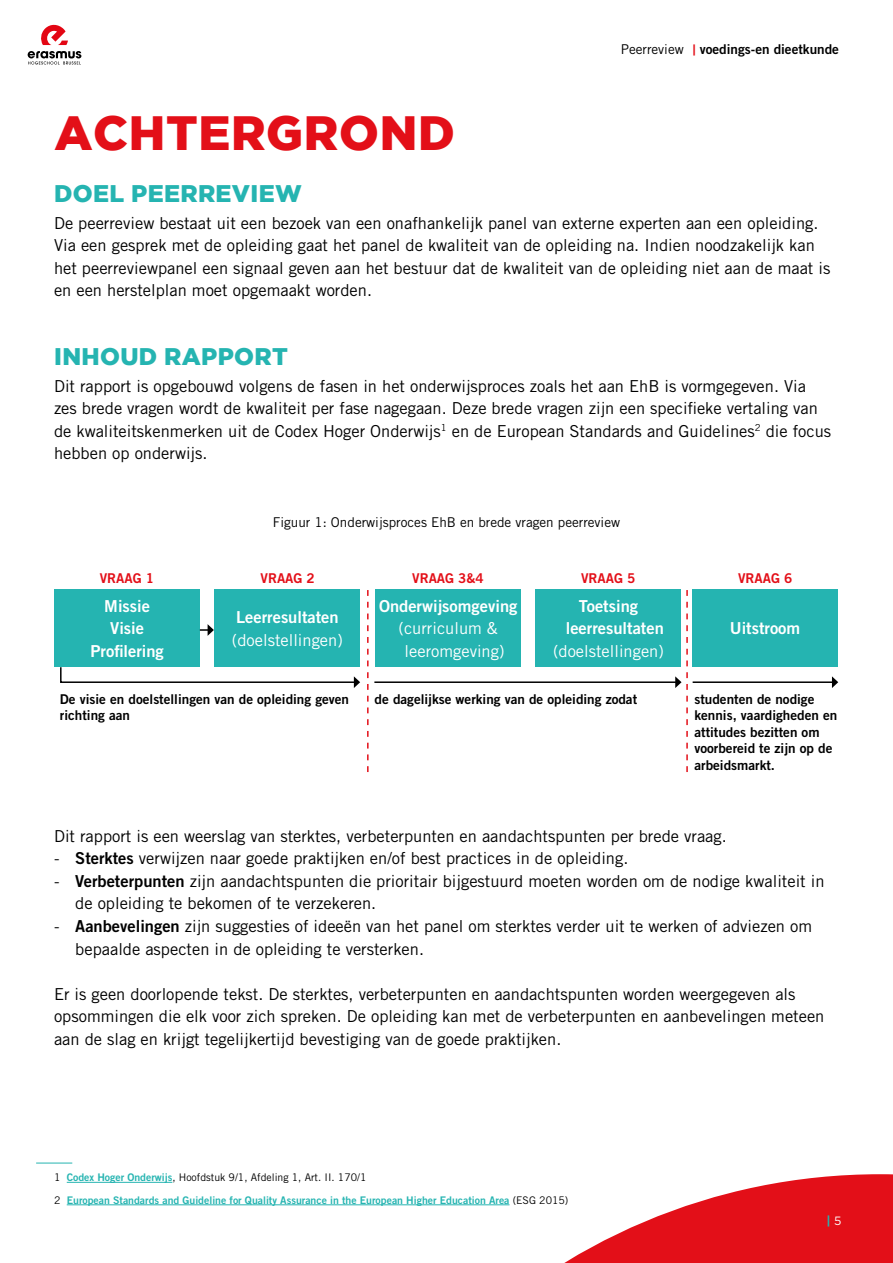
<style>
.page{position:relative;width:893px;height:1263px;background:#fff}
.page>*{position:absolute;margin:0;border:0;box-sizing:border-box;transform-origin:0 0}
.t1{font:900 48px "Gotham";letter-spacing:.015em;color:#e30f18}
.t2{font:900 24px "Gotham";letter-spacing:.015em;color:#25b4b1}
.t3{font:16.5px/22.5px "Trade Gothic LT Std";color:#000}
.t4{font:16.5px/22.5px "Trade Gothic LT Std Bd 2";color:#fff;text-align:center}
.t5{font:16.5px/22.5px "Trade Gothic LT Std";color:#fff;text-align:center}
.t6{font:13.5px/16.5px "Trade Gothic LT Std Bd 2";color:#000}
.t7{font:13.5px "Trade Gothic LT Std";color:#000}
.t8{font:13.5px "Trade Gothic LT Std Bd 2";color:#e30f18}
.t9{font:700 12px "Gotham";color:#25b4b1}
.t10{font:10.5px "Trade Gothic LT Std Bd 2";color:#25b4b1}
.t11{font:10.5px "Trade Gothic LT Std";color:#000}
.s1{font-family:"Trade Gothic LT Std"}
.s2{font-family:"Gotham";font-weight:700;font-size:12px;color:#e30f18}
.s3{font-family:"Trade Gothic LT Std Bd 2"}
.s4{font-family:"Trade Gothic LT Std Bd 2";color:#25b4b1}
.s5{font-family:"Trade Gothic LT Std";color:#000}
.s6{font-weight:400;color:#fff}
</style>
<div class="page">
<svg style="left:41px;top:24px;width:27px;height:21px"></svg>
<svg style="left:28px;top:51px;width:53px;height:14px"></svg>
<svg style="left:274px;top:1174px;width:619px;height:89px"></svg>
<div style="left:54px;top:590px;width:146px;height:77px;background:#25b4b1"></div>
<div style="left:375px;top:590px;width:146px;height:77px;background:#25b4b1"></div>
<div style="left:214px;top:590px;width:146px;height:77px;background:#25b4b1"></div>
<div style="left:535px;top:590px;width:146px;height:77px;background:#25b4b1"></div>
<div style="left:692px;top:590px;width:146px;height:77px;background:#25b4b1"></div>
<svg style="left:200px;top:624px;width:14px;height:12px"></svg>
<svg style="left:60px;top:667px;width:300px;height:21px"></svg>
<svg style="left:367px;top:590px;width:2px;height:182px"></svg>
<hr style="left:374px;top:681px;width:302px;height:2px;background:#000">
<svg style="left:675px;top:590px;width:13px;height:182px"></svg>
<hr style="left:693px;top:681px;width:140px;height:2px;background:#000">
<svg style="left:832px;top:676px;width:6px;height:12px"></svg>
<hr style="left:67px;top:1182px;width:105px;height:1px;background:#25b4b1">
<hr style="left:67px;top:1204px;width:442px;height:1px;background:#25b4b1">
<hr style="left:36px;top:1163px;width:36px;height:1px;background:#25b4b1">
<p class="t6" style="left:621px;top:41px;width:220px"><span class="s1">Peerreview</span> <span class="s2">|</span> voedings-en dieetkunde</p>
<h1 class="t1" style="left:54px;top:105px;width:402px">ACHTERGROND</h1>
<h2 class="t2" style="left:54px;top:179px;width:249px">DOEL PEERREVIEW</h2>
<p class="t3" style="left:54px;top:211px;width:778px">De peerreview bestaat uit een bezoek van een onafhankelijk panel van externe experten aan een opleiding.<br>Via een gesprek met de opleiding gaat het panel de kwaliteit van de opleiding na. Indien noodzakelijk kan het peerreviewpanel een signaal geven aan het bestuur dat de kwaliteit van de opleiding niet aan de maat is en een herstelplan moet opgemaakt worden.</p>
<h2 class="t2" style="left:54px;top:343px;width:235px">INHOUD RAPPORT</h2>
<p class="t3" style="left:54px;top:375px;width:779px">Dit rapport is opgebouwd volgens de fasen in het onderwijsproces zoals het aan EhB is vormgegeven. Via zes brede vragen wordt de kwaliteit per fase nagegaan. Deze brede vragen zijn een specifieke vertaling van de kwaliteitskenmerken uit de Codex Hoger Onderwijs<sup>1</sup> en de European Standards and Guidelines<sup>2</sup> die focus hebben op onderwijs.</p>
<p class="t7" style="left:273px;top:514px;width:349px">Figuur 1: Onderwijsproces EhB en brede vragen peerreview</p>
<p class="t8" style="left:100px;top:570px;width:56px">VRAAG 1</p>
<p class="t8" style="left:260px;top:570px;width:56px">VRAAG 2</p>
<p class="t8" style="left:412px;top:570px;width:73px">VRAAG 3&amp;4</p>
<p class="t8" style="left:581px;top:570px;width:56px">VRAAG 5</p>
<p class="t8" style="left:738px;top:570px;width:56px">VRAAG 6</p>
<p class="t4" style="left:91px;top:594px;width:75px">Missie<br>Visie<br>Profilering</p>
<p class="t4" style="left:379px;top:594px;width:140px">Onderwijsomgeving</p>
<p class="t4" style="left:236px;top:606px;width:104px">Leerresultaten</p>
<p class="t5" style="left:232px;top:628px;width:112px">(doelstellingen)</p>
<p class="t5" style="left:398px;top:617px;width:108px">(curriculum &amp; leeromgeving)</p>
<p class="t4" style="left:566px;top:594px;width:100px;text-align:left;text-indent:13px">Toetsing leerresultaten</p>
<p class="t5" style="left:553px;top:639px;width:112px">(doelstellingen)</p>
<p class="t4" style="left:730px;top:617px;width:72px">Uitstroom</p>
<p class="t6" style="left:60px;top:690px;width:291px">De visie en doelstellingen van de opleiding geven richting aan</p>
<p class="t6" style="left:375px;top:690px;width:264px">de dagelijkse werking van de opleiding zodat</p>
<p class="t6" style="left:694px;top:690px;width:144px">studenten de nodige kennis, vaardigheden en attitudes bezitten om voorbereid te zijn op de arbeidsmarkt.</p>
<p class="t3" style="left:54px;top:825px;width:674px">Dit rapport is een weerslag van sterktes, verbeterpunten en aandachtspunten per brede vraag.</p>
<p class="t3" style="left:54px;top:847px;width:576px">- <span class="s3">Sterktes</span> verwijzen naar goede praktijken en/of best practices in de opleiding.</p>
<p class="t3" style="left:75px;top:870px;width:751px;text-indent:-21px">- <span class="s3">Verbeterpunten</span> zijn aandachtspunten die prioritair bijgestuurd moeten worden om de nodige kwaliteit in de opleiding te bekomen of te verzekeren.</p>
<p class="t3" style="left:75px;top:915px;width:738px;text-indent:-21px">- <span class="s3">Aanbevelingen</span> zijn suggesties of ideeën van het panel om sterktes verder uit te werken of adviezen om bepaalde aspecten in de opleiding te versterken.</p>
<p class="t3" style="left:54px;top:982px;width:772px">Er is geen doorlopende tekst. De sterktes, verbeterpunten en aandachtspunten worden weergegeven als opsommingen die elk voor zich spreken. De opleiding kan met de verbeterpunten en aanbevelingen meteen aan de slag en krijgt tegelijkertijd bevestiging van de goede praktijken.</p>
<p class="t11" style="left:54px;top:1171px;width:314px">1 <span class="s4">Codex Hoger Onderwijs</span>, Hoofdstuk 9/1, Afdeling 1, Art. II. 170/1</p>
<p class="t10" style="left:54px;top:1193px;width:516px"><span class="s5">2</span> European Standards and Guideline for Quality Assurance in the European Higher Education Area <span class="s5">(ESG 2015)</span></p>
<p class="t9" style="left:826px;top:1213px;width:17px">| <span class="s6">5</span></p>
</div>
